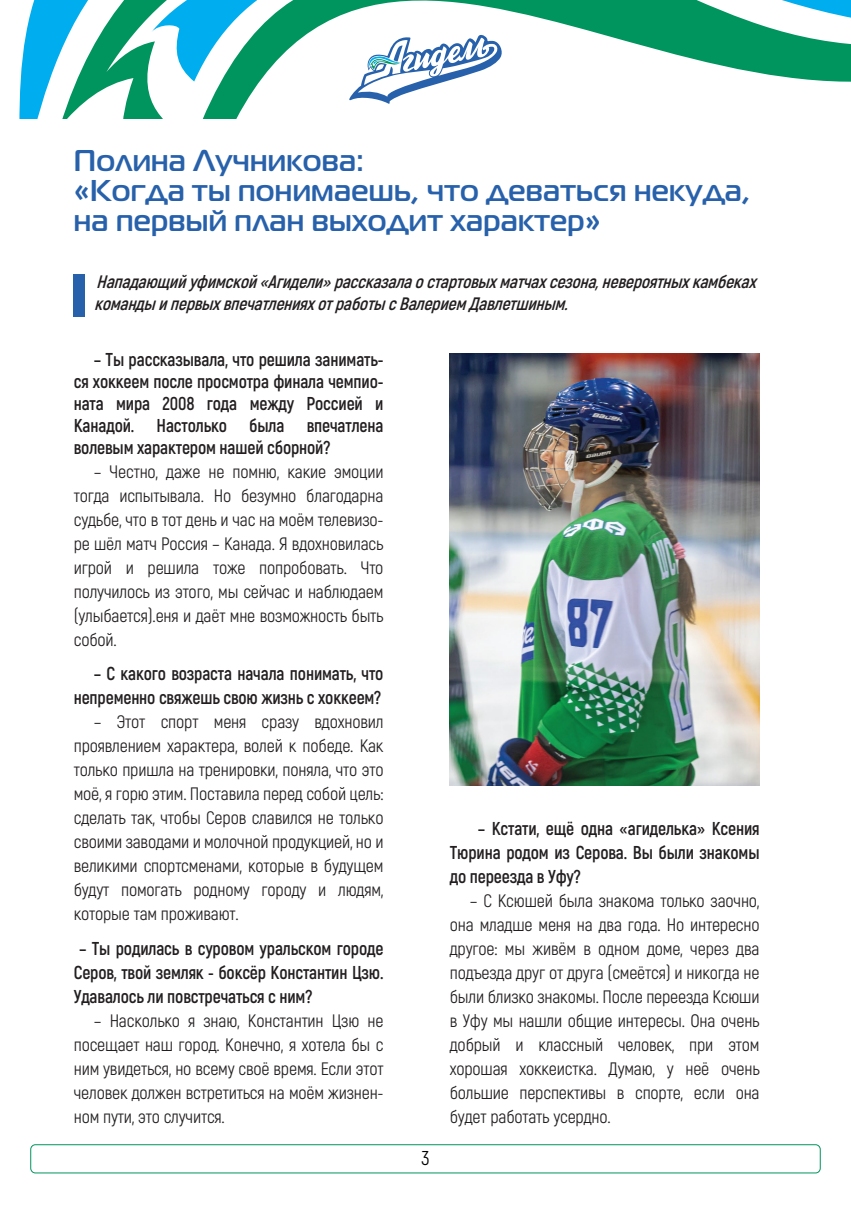
<style>
.page{position:relative;width:851px;height:1214px;background:#fff}
.page>*{position:absolute;margin:0;border:0;box-sizing:border-box;transform-origin:0 0}
.t1{font:500 30px/30px "Magistral";letter-spacing:.01em;color:#2761ab}
.t2{font:20px "Akrobat";color:#000}
.t3{font:700 18.6px/24px "Akrobat";letter-spacing:-.01em;color:#231f20;text-align:justify;scale:.96 1}
.t4{font:18px/24px "Akrobat";letter-spacing:-.01em;color:#231f20;text-align:justify}
.t5{font:italic 700 18px/21.4px "Akrobat";color:#231f20}
</style>
<div class="page">
<svg style="left:19px;top:0;width:831px;height:119px"></svg>
<svg style="left:151px;top:0;width:352px;height:104px"></svg>
<div style="left:30px;top:1144px;width:790px;height:29px;border:1px solid #00955e;border-radius:5px"></div>
<div style="left:74px;top:274px;width:11px;height:42px;background:#2761ab"></div>
<img style="left:450px;top:353px;width:309px;height:432px">
<h1 class="t1" style="left:74px;top:145px;width:678px">Полина Лучникова:<br>«Когда ты понимаешь, что деваться некуда, на первый план выходит характер»</h1>
<p class="t5" style="left:94px;top:271px;width:669px">Нападающийуфимской«Агидели»рассказалаостартовыхматчахсезона,невероятныхкамбеках командыипервыхвпечатленияхотработысВалериемДавлетшиным.</p>
<p class="t3" style="left:74px;top:348px;width:324px;line-height:22px;text-indent:20px">– Ты рассказывала, что решила занимать&shy;ся хоккеем после просмотра финала чемпио&shy;ната мира 2008 года между Россией и Канадой. Настолько была впечатлена волевым характером нашей сборной?</p>
<p class="t4" style="left:74px;top:460px;width:311px;text-indent:20px">– Честно, даже не помню, какие эмоции тогда испытывала. Но безумно благодарна судьбе, что в тот день и час на моём телевизо&shy;ре шёл матч Россия – Канада. Я вдохновилась игрой и решила тоже попробовать. Что получилось из этого, мы сейчас и наблюдаем (улыбается).еня и даёт мне возможность быть собой.</p>
<p class="t3" style="left:74px;top:661px;width:324px;text-align:right">– С какого возраста начала понимать, что непременно свяжешь свою жизнь с хоккеем?</p>
<p class="t4" style="left:74px;top:710px;width:311px;text-indent:20px">– Этот спорт меня сразу вдохновил проявлением характера, волей к победе. Как только пришла на тренировки, поняла, что это моё, я горю этим. Поставила перед собой цель: сделать так, чтобы Серов славился не только своими заводами и молочной продукцией, но и великими спортсменами, которые в будущем будут помогать родному городу и людям, которые там проживают.</p>
<p class="t3" style="left:74px;top:935px;width:324px">– Ты родилась в суровом уральском городе Серов, твой земляк - боксёр Константин Цзю.<br>Удавалось ли повстречаться с ним?</p>
<p class="t4" style="left:74px;top:1008px;width:311px;text-indent:20px">– Насколько я знаю, Константин Цзю не посещает наш город. Конечно, я хотела бы с ним увидеться, но всему своё время. Если этот человек должен встретиться на моём жизнен&shy;ном пути, это случится.</p>
<p class="t2" style="left:421px;top:1145px;width:10px">3</p>
<p class="t3" style="left:450px;top:815px;width:324px;text-indent:28px">– Кстати, ещё одна «агиделька» Ксения Тюрина родом из Серова. Вы были знакомы до переезда в Уфу?</p>
<p class="t4" style="left:450px;top:888px;width:311px;text-indent:20px">– С Ксюшей была знакома только заочно, она младше меня на два года. Но интересно другое: мы живём в одном доме, через два подъезда друг от друга (смеётся) и никогда не были близко знакомы. После переезда Ксюши в Уфу мы нашли общие интересы. Она очень добрый и классный человек, при этом хорошая хоккеистка. Думаю, у неё очень большие перспективы в спорте, если она будет работать усердно.</p>
</div>
